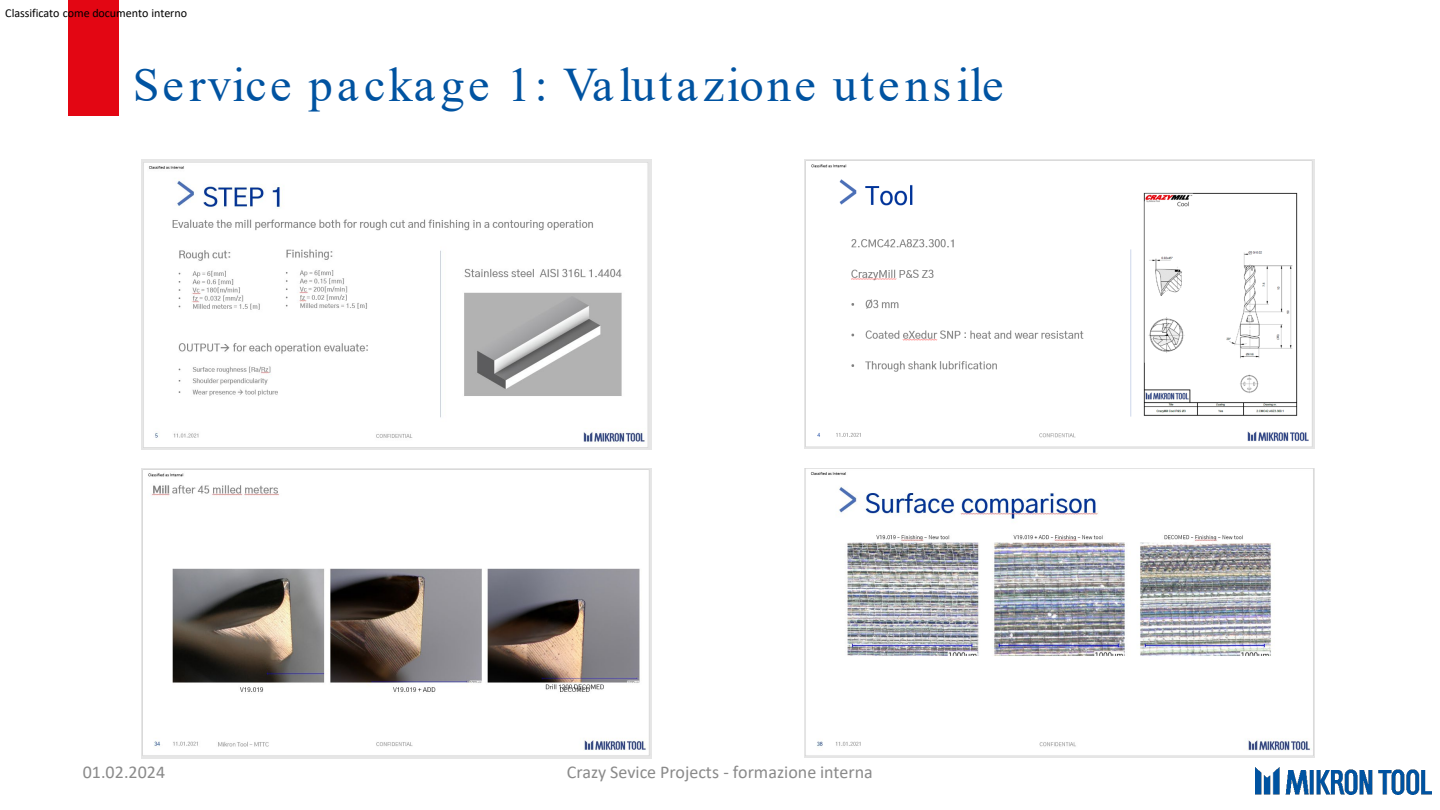
<style>
.page{position:relative;width:1440px;height:810px;background:#fff}
.page>*{position:absolute;margin:0;border:0;box-sizing:border-box;transform-origin:0 0}
.t1{font:48px "Times New Roman";letter-spacing:.07em;color:#0053a1}
.Slide{font:18px "Calibri";color:#8a8a8a}
.t2{font:12px "Calibri";letter-spacing:-.005em;color:#000}
</style>
<div class="page">
<img style="left:1256px;top:767px;width:176px;height:28px">
<div style="left:68px;top:0;width:51px;height:116px;background:#e30613"></div>
<img style="left:142px;top:160px;width:510px;height:289px">
<img style="left:804px;top:160px;width:511px;height:289px">
<img style="left:142px;top:469px;width:510px;height:289px">
<img style="left:804px;top:468px;width:511px;height:289px">
<p class="t2" style="left:5px;top:5px;width:183px">Classificato come documento interno</p>
<h2 class="t1" style="left:133px;top:51px;width:872px">Service package 1: Valutazione utensile</h2>
<p class="Slide" style="left:83px;top:760px;width:84px">01.02.2024</p>
<p class="Slide" style="left:567px;top:760px;width:307px">Crazy Sevice Projects - formazione interna</p>
</div>
